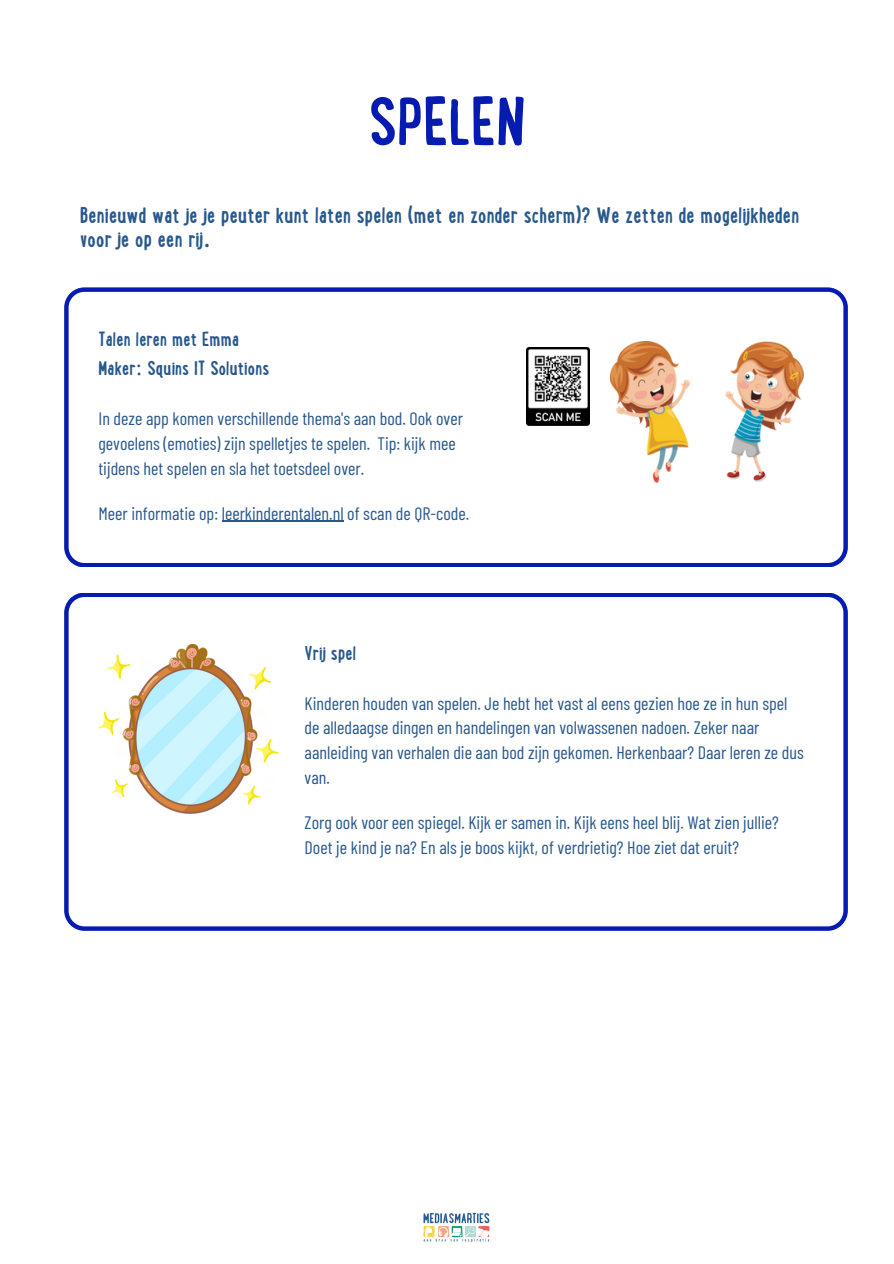
<style>
.page{position:relative;width:894px;height:1264px;background:#fff}
.page>*{position:absolute;margin:0;border:0;box-sizing:border-box;transform-origin:0 0}
.t1{font:700 72px "Lunch Box";color:#061bb0}
.t2{font:700 24px/23.7px "Lunch Box";color:#29588c}
.t3{font:700 21px/29.2px "Lunch Box";color:#29588c}
.t4{font:18px/24.8px "Barlow Condensed";color:#29588c}
</style>
<div class="page">
<svg style="left:64px;top:288px;width:783px;height:279px"></svg>
<img style="left:423px;top:1212px;width:67px;height:31px">
<svg style="left:64px;top:593px;width:783px;height:337px"></svg>
<img style="left:610px;top:341px;width:193px;height:141px">
<img style="left:526px;top:347px;width:63px;height:78px">
<img style="left:98px;top:644px;width:180px;height:169px">
<hr style="left:222px;top:520px;width:121px;height:2px;background:#29588c">
<p class="t1" style="left:368px;top:95px;width:158px">SPELEN</p>
<p class="t2" style="left:80px;top:207px;width:720px">Benieuwd wat je je peuter kunt laten spelen (met en zonder scherm)? We zetten de mogelijkheden voor je op een rij.</p>
<p class="t3" style="left:98px;top:327px;width:172px">Talen leren met Emma<br>Maker: Squins IT Solutions</p>
<p class="t4" style="left:98px;top:405px;width:366px">In deze app komen verschillende thema's aan bod. Ook over gevoelens (emoties) zijn spelletjes te spelen. Tip: kijk mee tijdens het spelen en sla het toetsdeel over.</p>
<h3 class="t4" style="left:98px;top:500px;width:372px">Meer informatie op: leerkinderentalen.nl of scan de QR-code.</h3>
<p class="t3" style="left:304px;top:641px;width:53px">Vrij spel</p>
<p class="t4" style="left:304px;top:690px;width:500px">Kinderen houden van spelen. Je hebt het vast al eens gezien hoe ze in hun spel de alledaagse dingen en handelingen van volwassenen nadoen. Zeker naar aanleiding van verhalen die aan bod zijn gekomen. Herkenbaar? Daar leren ze dus van.</p>
<p class="t4" style="left:304px;top:809px;width:475px">Zorg ook voor een spiegel. Kijk er samen in. Kijk eens heel blij. Wat zien jullie?<br>Doet je kind je na? En als je boos kijkt, of verdrietig? Hoe ziet dat eruit?</p>
</div>
